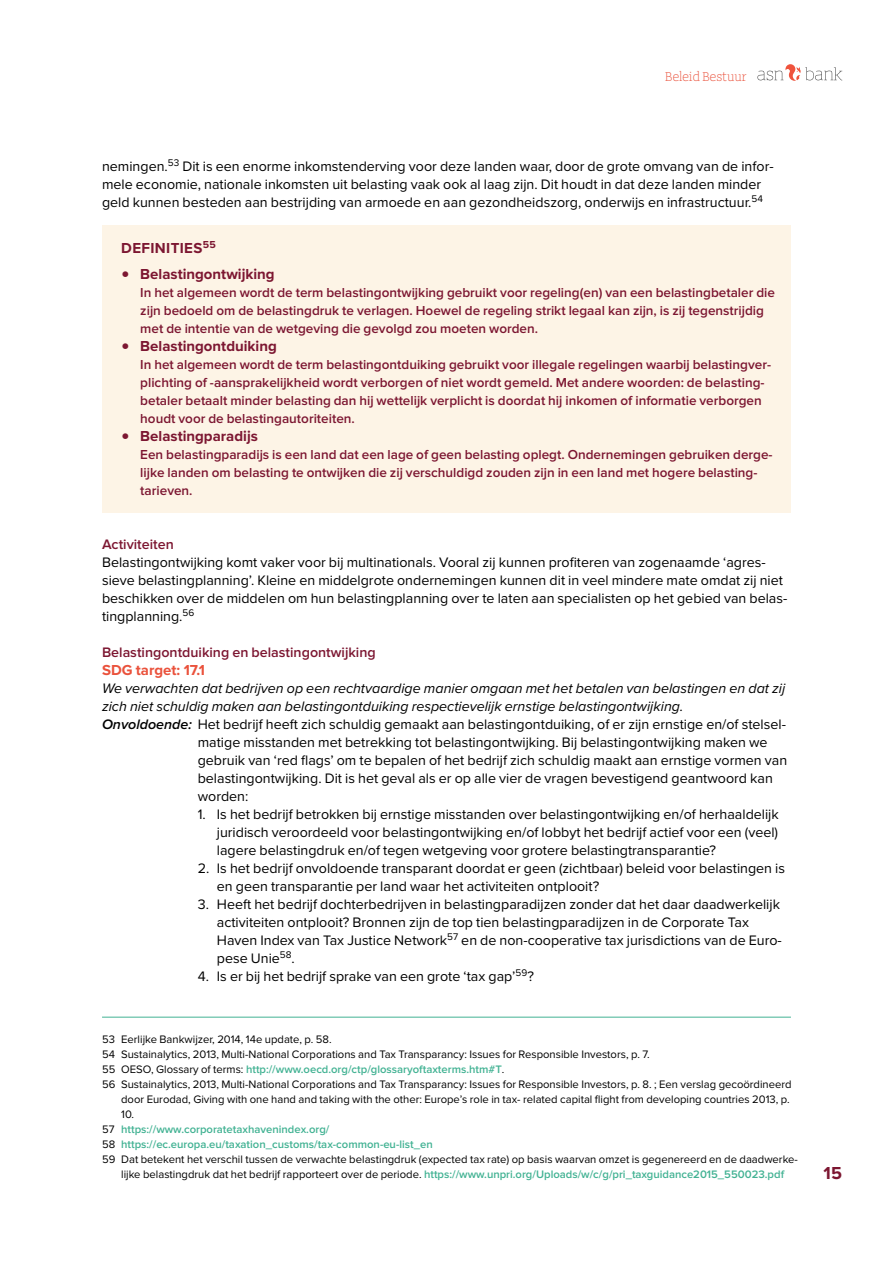
<style>
.page{position:relative;width:893px;height:1263px;background:#fff}
.page>*{position:absolute;margin:0;border:0;box-sizing:border-box;transform-origin:0 0}
.t1{font:700 18px "Proxima Nova";color:#7c1631}
.t2{font:700 15px "Proxima Nova";color:#7c1631}
.t3{font:700 15px "Proxima Nova";color:#ea523c}
.t4{font:700 15px "Proxima Nova";letter-spacing:.025em;color:#7c1631}
.t5{font:14.25px/18px "Proxima Nova";color:#000}
.t6{font:italic 14.25px "Proxima Nova";color:#000}
.t7{font:600 14.25px "Proxima Nova";color:#7c1631}
.t8{font:600 13.5px/18px "Proxima Nova";color:#7c1631}
.t9{font:13.5px "ASN Bank Slab";color:#ea523c}
.t10{font:11.25px "Proxima Nova";color:#000}
.t11{font:600 11.25px "Proxima Nova";color:#42b293}
.s1{font-size:24px}
.s2{font-weight:600;font-style:italic}
.s3{font-weight:400;color:#000}
</style>
<div class="page">
<svg style="left:757px;top:64px;width:85px;height:17px"></svg>
<div style="left:102px;top:225px;width:689px;height:287px;background:#fdf4e6"></div>
<hr style="left:102px;top:1017px;width:689px;height:1px;background:#42b293">
<p class="t9" style="left:665px;top:67px;width:83px">Beleid Bestuur</p>
<p class="t5" style="left:102px;top:156px;width:673px">nemingen.<sup>53</sup> Dit is een enorme inkomstenderving voor deze landen waar, door de grote omvang van de infor&shy;mele economie, nationale inkomsten uit belasting vaak ook al laag zijn. Dit houdt in dat deze landen minder geld kunnen besteden aan bestrijding van armoede en aan gezondheidszorg, onderwijs en infrastructuur.<sup>54</sup></p>
<p class="t4" style="left:121px;top:237px;width:96px">DEFINITIES<sup>55</sup></p>
<p class="t2" style="left:121px;top:262px;width:155px"><span class="s1">•</span> Belastingontwijking</p>
<p class="t8" style="left:140px;top:284px;width:636px">In het algemeen wordt de term belastingontwijking gebruikt voor regeling(en) van een belastingbetaler die zijn bedoeld om de belastingdruk te verlagen. Hoewel de regeling strikt legaal kan zijn, is zij tegenstrijdig met de intentie van de wetgeving die gevolgd zou moeten worden.</p>
<p class="t2" style="left:121px;top:334px;width:157px"><span class="s1">•</span> Belastingontduiking</p>
<p class="t8" style="left:140px;top:356px;width:632px">In het algemeen wordt de term belastingontduiking gebruikt voor illegale regelingen waarbij belastingver&shy;plichting of -aansprakelijkheid wordt verborgen of niet wordt gemeld. Met andere woorden: de belasting&shy;betaler betaalt minder belasting dan hij wettelijk verplicht is doordat hij inkomen of informatie verborgen houdt voor de belastingautoriteiten.</p>
<p class="t2" style="left:121px;top:424px;width:138px"><span class="s1">•</span> Belastingparadijs</p>
<p class="t8" style="left:140px;top:446px;width:634px">Een belastingparadijs is een land dat een lage of geen belasting oplegt. Ondernemingen gebruiken derge&shy;lijke landen om belasting te ontwijken die zij verschuldigd zouden zijn in een land met hogere belasting&shy;tarieven.</p>
<p class="t7" style="left:102px;top:537px;width:73px">Activiteiten</p>
<p class="t5" style="left:102px;top:552px;width:687px">Belastingontwijking komt vaker voor bij multinationals. Vooral zij kunnen profiteren van zogenaamde ‘agres&shy;sieve belastingplanning’. Kleine en middelgrote ondernemingen kunnen dit in veel mindere mate omdat zij niet beschikken over de middelen om hun belastingplanning over te laten aan specialisten op het gebied van belas&shy;tingplanning.<sup>56</sup></p>
<p class="t7" style="left:102px;top:645px;width:275px">Belastingontduiking en belastingontwijking</p>
<p class="t3" style="left:102px;top:658px;width:105px">SDG target: 17.1</p>
<p class="t6" style="left:102px;top:677px;width:685px">We verwachten dat bedrijven op een rechtvaardige manier omgaan met het betalen van belastingen en dat zij</p>
<p class="t6" style="left:102px;top:695px;width:583px">zich niet schuldig maken aan belastingontduiking respectievelijk ernstige belastingontwijking.</p>
<p class="t5" style="left:102px;top:714px;width:685px"><span class="s2">Onvoldoende:</span> Het bedrijf heeft zich schuldig gemaakt aan belastingontduiking, of er zijn ernstige en/of stelsel-</p>
<p class="t5" style="left:198px;top:732px;width:571px">matige misstanden met betrekking tot belastingontwijking. Bij belastingontwijking maken we</p>
<p class="t5" style="left:198px;top:750px;width:591px">gebruik van ‘red flags’ om te bepalen of het bedrijf zich schuldig maakt aan ernstige vormen van</p>
<p class="t5" style="left:198px;top:768px;width:577px">belastingontwijking. Dit is het geval als er op alle vier de vragen bevestigend geantwoord kan</p>
<p class="t5" style="left:198px;top:786px;width:52px">worden:</p>
<p class="t5" style="left:217px;top:804px;width:563px;text-align:justify;text-indent:-19px">1. Is het bedrijf betrokken bij ernstige misstanden over belastingontwijking en/of herhaaldelijk juridisch veroordeeld voor belastingontwijking en/of lobbyt het bedrijf actief voor een (veel) lagere belastingdruk en/of tegen wetgeving voor grotere belastingtransparantie?</p>
<p class="t5" style="left:217px;top:858px;width:570px;text-indent:-19px">2. Is het bedrijf onvoldoende transparant doordat er geen (zichtbaar) beleid voor belastingen is en geen transparantie per land waar het activiteiten ontplooit?</p>
<p class="t5" style="left:217px;top:894px;width:567px;text-indent:-19px">3. Heeft het bedrijf dochterbedrijven in belastingparadijzen zonder dat het daar daadwerkelijk activiteiten ontplooit? Bronnen zijn de top tien belastingparadijzen in de Corporate Tax Haven Index van Tax Justice Network<sup>57</sup> en de non-cooperative tax jurisdictions van de Euro&shy;pese Unie<sup>58</sup>.</p>
<p class="t5" style="left:198px;top:966px;width:338px">4. Is er bij het bedrijf sprake van een grote ‘tax gap’<sup>59</sup>?</p>
<p class="t10" style="left:102px;top:1031px;width:231px">53 Eerlijke Bankwijzer, 2014, 14e update, p. 58.</p>
<p class="t10" style="left:102px;top:1046px;width:549px">54 Sustainalytics, 2013, Multi-National Corporations and Tax Transparancy: Issues for Responsible Investors, p. 7.</p>
<p class="t11" style="left:102px;top:1064px;width:404px"><span class="s3">55 OESO, Glossary of terms:</span> http://www.oecd.org/ctp/glossaryoftaxterms.htm#T<span class="s3">.</span></p>
<p class="t10" style="left:102px;top:1076px;width:691px">56 Sustainalytics, 2013, Multi-National Corporations and Tax Transparancy: Issues for Responsible Investors, p. 8. ; Een verslag gecoördineerd</p>
<p class="t10" style="left:121px;top:1091px;width:670px">door Eurodad, Giving with one hand and taking with the other: Europe’s role in tax- related capital flight from developing countries 2013, p.</p>
<p class="t10" style="left:121px;top:1106px;width:14px">10.</p>
<p class="t11" style="left:102px;top:1124px;width:229px"><span class="s3">57</span> https://www.corporatetaxhavenindex.org/</p>
<p class="t11" style="left:102px;top:1139px;width:332px"><span class="s3">58</span> https://ec.europa.eu/taxation_customs/tax-common-eu-list_en</p>
<p class="t10" style="left:102px;top:1151px;width:697px">59 Dat betekent het verschil tussen de verwachte belastingdruk (expected tax rate) op basis waarvan omzet is gegenereerd en de daadwerke-</p>
<p class="t11" style="left:121px;top:1169px;width:664px"><span class="s3">lijke belastingdruk dat het bedrijf rapporteert over de periode.</span> https://www.unpri.org/Uploads/w/c/g/pri_taxguidance2015_550023.pdf</p>
<p class="t1" style="left:824px;top:1159px;width:20px">15</p>
</div>
